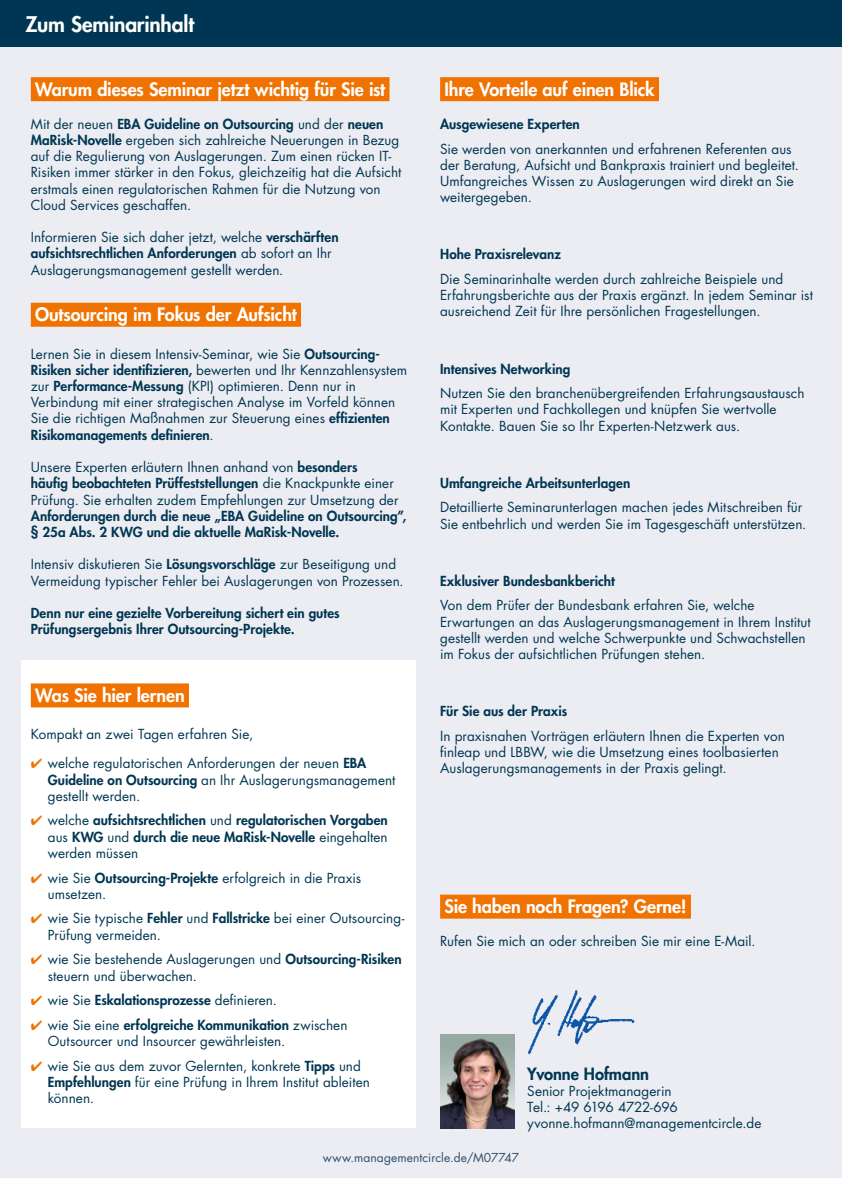
<style>
.page{position:relative;width:842px;height:1178px;background:#ecedf2}
.page>*{position:absolute;margin:0;border:0;box-sizing:border-box;transform-origin:0 0}
.t1{font:800 21px "Futura Std";letter-spacing:-.01em;color:#fff}
.t2{font:800 18px "Futura Std";letter-spacing:-.01em;color:#fff}
.t3{font:800 16.5px "Futura Std";letter-spacing:-.005em;color:#003653}
.t4{font:13.5px/16.2px "Futura Std";letter-spacing:.005em;color:#003653}
.t5{font:800 13.5px/16.2px "Futura Std";letter-spacing:.005em;color:#003653}
.t6{font:12px "Futura Std";letter-spacing:.01em;color:#2d4f6c}
.s1{font-weight:800}
.s2{color:#f07200}
.s3{font-weight:400}
</style>
<div class="page">
<div style="left:0;top:0;width:842px;height:47px;background:#003653"></div>
<div style="left:21px;top:661px;width:395px;height:467px;background:#fff"></div>
<div style="left:440px;top:77px;width:219px;height:24px;background:#f07200"></div>
<div style="left:31px;top:77px;width:358px;height:24px;background:#f07200"></div>
<div style="left:31px;top:303px;width:270px;height:24px;background:#f07200"></div>
<div style="left:31px;top:683px;width:158px;height:24px;background:#f07200"></div>
<div style="left:440px;top:894px;width:251px;height:24px;background:#f07200"></div>
<img style="left:440px;top:1034px;width:74px;height:94px">
<img style="left:528px;top:989px;width:107px;height:66px">
<h1 class="t1" style="left:26px;top:11px;width:170px">Zum Seminarinhalt</h1>
<h2 class="t2" style="left:35px;top:78px;width:352px">Warum dieses Seminar jetzt wichtig für Sie ist</h2>
<p class="t4" style="left:31px;top:116px;width:372px">Mit der neuen <span class="s1">EBA Guideline on Outsourcing</span> und der <span class="s1">neuen MaRisk-Novelle</span> ergeben sich zahlreiche Neuerungen in Bezug auf die Regulierung von Auslagerungen. Zum einen rücken IT-Risiken immer stärker in den Fokus, gleichzeitig hat die Aufsicht erstmals einen regulatorischen Rahmen für die Nutzung von Cloud Services geschaffen.</p>
<p class="t4" style="left:31px;top:229px;width:309px">Informieren Sie sich daher jetzt, welche <span class="s1">verschärften aufsichtsrechtlichen Anforderungen</span> ab sofort an Ihr<br>Auslagerungsmanagement gestellt werden.</p>
<h2 class="t2" style="left:35px;top:303px;width:263px">Outsourcing im Fokus der Aufsicht</h2>
<p class="t4" style="left:31px;top:346px;width:378px">Lernen Sie in diesem Intensiv-Seminar, wie Sie <span class="s1">Outsourcing-Risiken sicher identifizieren,</span> bewerten und Ihr Kennzahlensystem zur <span class="s1">Performance-Messung</span> (KPI) optimieren. Denn nur in Verbindung mit einer strategischen Analyse im Vorfeld können Sie die richtigen Maßnahmen zur Steuerung eines <span class="s1">effizienten Risikomanagements definieren</span>.</p>
<p class="t4" style="left:31px;top:459px;width:369px">Unsere Experten erläutern Ihnen anhand von <span class="s1">besonders<br>häufig beobachteten Prüffeststellungen</span> die Knackpunkte einer<br>Prüfung. Sie erhalten zudem Empfehlungen zur Umsetzung der</p>
<p class="t5" style="left:31px;top:508px;width:377px">Anforderungen durch die neue „EBA Guideline on Outsourcing”, § 25a Abs. 2 KWG und die aktuelle MaRisk-Novelle.</p>
<p class="t4" style="left:31px;top:556px;width:374px">Intensiv diskutieren Sie <span class="s1">Lösungsvorschläge</span> zur Beseitigung und<br>Vermeidung typischer Fehler bei Auslagerungen von Prozessen.</p>
<p class="t5" style="left:31px;top:605px;width:310px">Denn nur eine gezielte Vorbereitung sichert ein gutes<br>Prüfungsergebnis Ihrer Outsourcing-Projekte.</p>
<h2 class="t2" style="left:35px;top:684px;width:151px">Was Sie hier lernen</h2>
<p class="t4" style="left:31px;top:726px;width:224px">Kompakt an zwei Tagen erfahren Sie,</p>
<p class="t4" style="left:48px;top:755px;width:349px;text-indent:-17px"><span class="s2">✔</span> welche regulatorischen Anforderungen der neuen <span class="s1">EBA<br>Guideline on Outsourcing</span> an Ihr Auslagerungsmanagement gestellt werden.</p>
<p class="t5" style="left:48px;top:812px;width:342px;text-align:justify;text-indent:-17px"><span class="s2">✔</span> <span class="s3">welche</span> aufsichtsrechtlichen <span class="s3">und</span> regulatorischen Vorgaben <span class="s3">aus</span> KWG <span class="s3">und</span> durch die neue MaRisk-Novelle <span class="s3">eingehalten werden müssen</span></p>
<p class="t4" style="left:48px;top:870px;width:315px;text-indent:-17px"><span class="s2">✔</span> wie Sie <span class="s1">Outsourcing-Projekte</span> erfolgreich in die Praxis umsetzen.</p>
<p class="t4" style="left:48px;top:910px;width:358px;text-indent:-17px"><span class="s2">✔</span> wie Sie typische <span class="s1">Fehler</span> und <span class="s1">Fallstricke</span> bei einer Outsourcing-<br>Prüfung vermeiden.</p>
<p class="t4" style="left:48px;top:951px;width:355px;text-indent:-17px"><span class="s2">✔</span> wie Sie bestehende Auslagerungen und <span class="s1">Outsourcing-Risiken </span>steuern und überwachen.</p>
<p class="t5" style="left:31px;top:992px;width:248px"><span class="s2">✔</span> <span class="s3">wie Sie</span> Eskalationsprozesse <span class="s3">definieren.</span></p>
<p class="t4" style="left:48px;top:1017px;width:301px;text-indent:-17px"><span class="s2">✔</span> wie Sie eine <span class="s1">erfolgreiche Kommunikation</span> zwischen<br>Outsourcer und Insourcer gewährleisten.</p>
<p class="t4" style="left:48px;top:1058px;width:324px;text-indent:-17px"><span class="s2">✔</span> wie Sie aus dem zuvor Gelernten, konkrete <span class="s1">Tipps</span> und<br><span class="s1">Empfehlungen</span> für eine Prüfung in Ihrem Institut ableiten können.</p>
<h2 class="t2" style="left:444px;top:78px;width:212px">Ihre Vorteile auf einen Blick</h2>
<p class="t5" style="left:440px;top:116px;width:141px">Ausgewiesene Experten</p>
<p class="t4" style="left:440px;top:141px;width:360px">Sie werden von anerkannten und erfahrenen Referenten aus der Beratung, Aufsicht und Bankpraxis trainiert und begleitet.<br>Umfangreiches Wissen zu Auslagerungen wird direkt an Sie weitergegeben.</p>
<p class="t5" style="left:440px;top:246px;width:122px">Hohe Praxisrelevanz</p>
<p class="t4" style="left:440px;top:271px;width:374px">Die Seminarinhalte werden durch zahlreiche Beispiele und<br>Erfahrungsberichte aus der Praxis ergänzt. In jedem Seminar ist ausreichend Zeit für Ihre persönlichen Fragestellungen.</p>
<p class="t5" style="left:440px;top:360px;width:132px">Intensives Networking</p>
<p class="t4" style="left:440px;top:385px;width:366px">Nutzen Sie den branchenübergreifenden Erfahrungsaustausch mit Experten und Fachkollegen und knüpfen Sie wertvolle<br>Kontakte. Bauen Sie so Ihr Experten-Netzwerk aus.</p>
<p class="t5" style="left:440px;top:475px;width:192px">Umfangreiche Arbeitsunterlagen</p>
<p class="t4" style="left:440px;top:499px;width:368px">Detaillierte Seminarunterlagen machen jedes Mitschreiben für<br>Sie entbehrlich und werden Sie im Tagesgeschäft unterstützen.</p>
<p class="t5" style="left:440px;top:573px;width:176px">Exklusiver Bundesbankbericht</p>
<p class="t4" style="left:440px;top:597px;width:372px">Von dem Prüfer der Bundesbank erfahren Sie, welche Erwartungen an das Auslagerungsmanagement in Ihrem Institut gestellt werden und welche Schwerpunkte und Schwachstellen im Fokus der aufsichtlichen Prüfungen stehen.</p>
<p class="t5" style="left:440px;top:703px;width:129px">Für Sie aus der Praxis</p>
<p class="t4" style="left:440px;top:728px;width:346px">In praxisnahen Vorträgen erläutern Ihnen die Experten von finleap und LBBW, wie die Umsetzung eines toolbasierten<br>Auslagerungsmanagements in der Praxis gelingt.</p>
<h2 class="t2" style="left:444px;top:895px;width:244px">Sie haben noch Fragen? Gerne!</h2>
<p class="t4" style="left:440px;top:933px;width:317px">Rufen Sie mich an oder schreiben Sie mir eine E-Mail.</p>
<p class="t3" style="left:527px;top:1063px;width:123px">Yvonne Hofmann</p>
<p class="t4" style="left:527px;top:1083px;width:236px">Senior Projektmanagerin<br>Tel.: +49 6196 4722-696 yvonne.hofmann@managementcircle.de</p>
<p class="t6" style="left:323px;top:1149px;width:198px">www.managementcircle.de/M07747</p>
</div>
